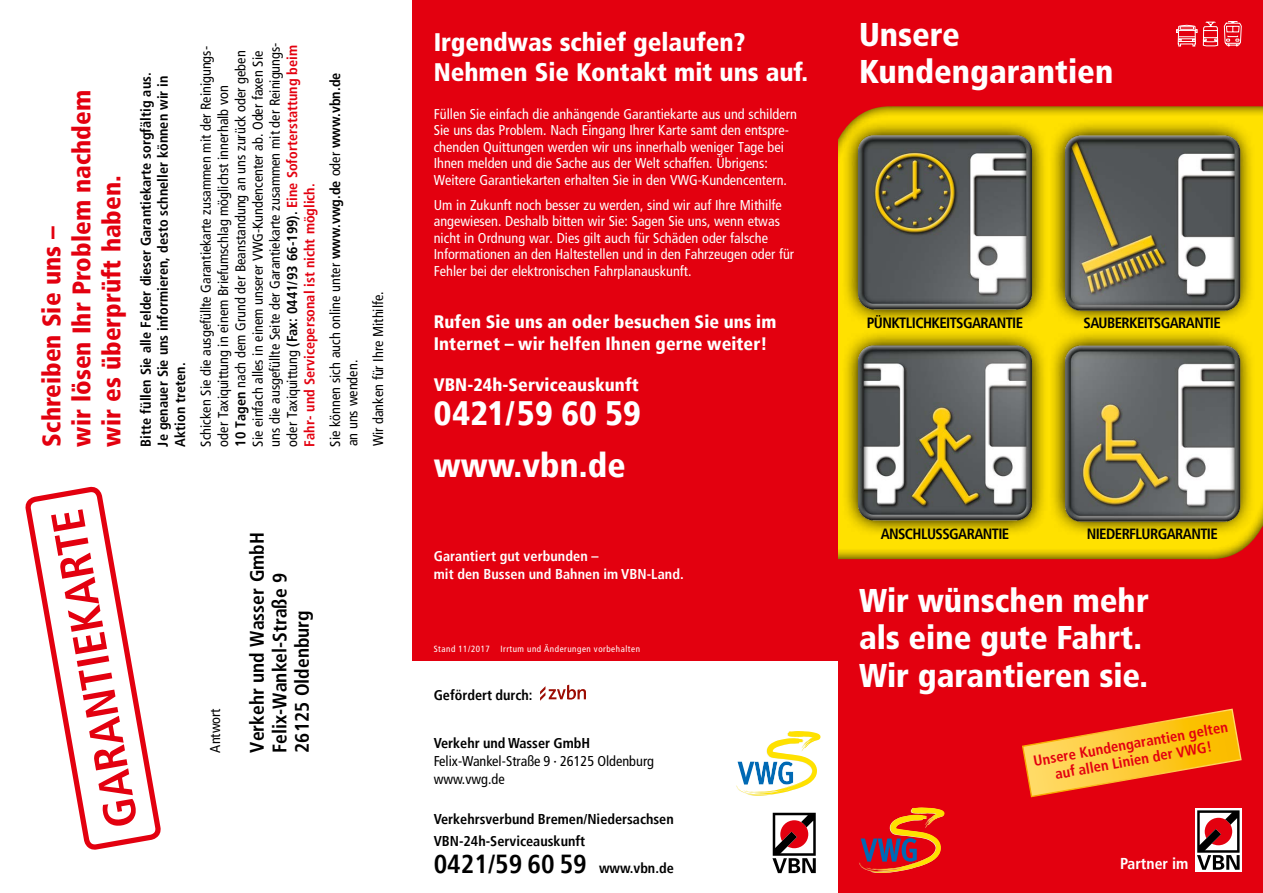
<style>
.page{position:relative;width:1263px;height:893px;background:#fff}
.page>*{position:absolute;margin:0;border:0;box-sizing:border-box;transform-origin:0 0}
.t1{font:700 condensed 45.75px "Frutiger";color:#e3000f}
.t2{font:900 condensed 33.9px/51.4px "Frutiger";letter-spacing:.005em;color:#fff}
.t3{font:900 condensed 33px/37.5px "Frutiger LTCE";color:#fff}
.t4{font:700 condensed 26.1px "Frutiger";color:#000}
.t5{font:900 condensed 25.5px/30px "Frutiger LTCE";color:#e3000f}
.t6{font:900 condensed 25.5px/30px "Frutiger LTCE";color:#fff}
.t7{font:700 condensed 19.5px/22.5px "Frutiger";color:#000}
.t8{font:900 condensed 18px/21.8px "Frutiger";letter-spacing:.005em;color:#fff}
.t9{font:700 condensed 15.75px "Frutiger";color:#fff}
.t10{font:700 condensed 14.85px "Frutiger";letter-spacing:-.04em;color:#000}
.t11{font:700 condensed 14.7px/16.5px "Frutiger";color:#e3000f;text-align:center}
.t12{font:condensed 14.25px/17.2px "Frutiger";color:#000}
.t13{font:condensed 14.25px/16.5px "Frutiger";color:#fff}
.t14{font:700 condensed 14.25px/17.2px "Frutiger";color:#000}
.t15{font:700 condensed 14.25px/18px "Frutiger";letter-spacing:.005em;color:#fff}
.t16{font:condensed 9px "Frutiger";letter-spacing:.06em;color:#fff}
.s1{font-weight:700}
.s2{font-weight:700;color:#e3000f}
.s3{font-size:14.25px}
</style>
<div class="page">
<svg style="left:838px;top:0;width:425px;height:181px;background:#e1100d"></svg>
<svg style="left:838px;top:485px;width:425px;height:408px;background:#e30f0d"></svg>
<svg style="left:1195px;top:808px;width:47px;height:64px"></svg>
<svg style="left:1197px;top:810px;width:42px;height:60px"></svg>
<svg style="left:1224px;top:21px;width:17px;height:25px"></svg>
<svg style="left:1176px;top:21px;width:21px;height:25px"></svg>
<svg style="left:1203px;top:21px;width:15px;height:25px"></svg>
<div style="left:412px;top:0;width:426px;height:893px;background:#e3000f"></div>
<img style="left:1050px;top:116px;width:207px;height:210px">
<img style="left:840px;top:116px;width:210px;height:210px">
<img style="left:1050px;top:326px;width:207px;height:211px">
<img style="left:840px;top:326px;width:210px;height:211px">
<div style="left:412px;top:661px;width:426px;height:232px;background:#fff"></div>
<svg style="left:540px;top:685px;width:46px;height:16px"></svg>
<svg style="left:772px;top:813px;width:44px;height:60px"></svg>
<svg style="left:27px;top:488px;width:132px;height:360px"></svg>
<svg style="left:859px;top:807px;width:85px;height:66px;background:#cc3925"></svg>
<svg style="left:1021px;top:708px;width:221px;height:90px;background:#f17121"></svg>
<svg style="left:736px;top:731px;width:84px;height:65px"></svg>
<h3 class="t5" style="left:37px;top:446px;width:358px;rotate:-90deg">Schreiben Sie uns –<br>wir lösen Ihr Problem nachdem wir es überprüft haben.</h3>
<p class="t14" style="left:137px;top:446px;width:375px;rotate:-90deg">Bitte füllen Sie alle Felder dieser Garantiekarte sorgfältig aus.<br>Je genauer Sie uns informieren, desto schneller können wir in<br>Aktion treten.</p>
<p class="t12" style="left:197px;top:446px;width:405px;rotate:-90deg">Schicken Sie die ausgefüllte Garantiekarte zusammen mit der Reinigungs&shy;oder Taxiquittung in einem Briefumschlag möglichst innerhalb von<br><span class="s1">10 Tagen</span> nach dem Grund der Beanstandung an uns zurück oder geben Sie einfach alles in einem unserer VWG-Kundencenter ab. Oder faxen Sie uns die ausgefüllte Seite der Garantiekarte zusammen mit der Reinigungs&shy;oder Taxiquittung <span class="s1">(Fax: 0441/93 66-199).</span> <span class="s2">Eine Soforterstattung beim Fahr- und Servicepersonal ist nicht möglich.</span></p>
<p class="t12" style="left:327px;top:446px;width:375px;rotate:-90deg">Sie können sich auch online unter <span class="s1">www.vwg.de</span> oder <span class="s1">www.vbn.de </span>an uns wenden.</p>
<p class="t12" style="left:370px;top:446px;width:156px;rotate:-90deg">Wir danken für Ihre Mithilfe.</p>
<h1 class="t1" style="left:96px;top:832px;width:324px;rotate:-100deg">GARANTIEKARTE</h1>
<p class="t12" style="left:207px;top:753px;width:46px;rotate:-90deg">Antwort</p>
<h3 class="t7" style="left:246px;top:753px;width:222px;rotate:-90deg">Verkehr und Wasser GmbH<br>Felix-Wankel-Straße 9<br>26125 Oldenburg</h3>
<h3 class="t6" style="left:434px;top:27px;width:376px">Irgendwas schief gelaufen?<br>Nehmen Sie Kontakt mit uns auf.</h3>
<p class="t13" style="left:434px;top:106px;width:365px">Füllen Sie einfach die anhängende Garantiekarte aus und schildern Sie uns das Problem. Nach Eingang Ihrer Karte samt den entspre&shy;chenden Quittungen werden wir uns innerhalb weniger Tage bei Ihnen melden und die Sache aus der Welt schaffen. Übrigens:<br>Weitere Garantiekarten erhalten Sie in den VWG-Kundencentern.</p>
<p class="t13" style="left:434px;top:197px;width:362px">Um in Zukunft noch besser zu werden, sind wir auf Ihre Mithilfe angewiesen. Deshalb bitten wir Sie: Sagen Sie uns, wenn etwas nicht in Ordnung war. Dies gilt auch für Schäden oder falsche Informationen an den Haltestellen und in den Fahrzeugen oder für Fehler bei der elektronischen Fahrplanauskunft.</p>
<p class="t8" style="left:434px;top:311px;width:344px">Rufen Sie uns an oder besuchen Sie uns im<br>Internet – wir helfen Ihnen gerne weiter!</p>
<p class="t8" style="left:434px;top:373px;width:207px">VBN-24h-Serviceauskunft</p>
<h2 class="t2" style="left:434px;top:387px;width:209px">0421/59 60 59 www.vbn.de</h2>
<p class="t15" style="left:434px;top:547px;width:252px">Garantiert gut verbunden –<br>mit den Bussen und Bahnen im VBN-Land.</p>
<p class="t16" style="left:434px;top:644px;width:208px">Stand 11/2017 Irrtum und Änderungen vorbehalten</p>
<p class="t14" style="left:434px;top:686px;width:100px">Gefördert durch:</p>
<p class="t14" style="left:434px;top:735px;width:158px">Verkehr und Wasser GmbH</p>
<p class="t12" style="left:434px;top:753px;width:222px;line-height:18px">Felix-Wankel-Straße 9 · 26125 Oldenburg www.vwg.de</p>
<p class="t14" style="left:434px;top:808px;width:242px;line-height:22.2px">Verkehrsverbund Bremen/Niedersachsen<br>VBN-24h-Serviceauskunft</p>
<h3 class="t4" style="left:434px;top:848px;width:242px">0421/59 60 59 <span class="s3">www.vbn.de</span></h3>
<h3 class="t3" style="left:859px;top:16px;width:256px">Unsere<br>Kundengarantien</h3>
<p class="t10" style="left:867px;top:314px;width:158px">PÜNKTLICHKEITSGARANTIE</p>
<p class="t10" style="left:1083px;top:314px;width:139px">SAUBERKEITSGARANTIE</p>
<p class="t10" style="left:881px;top:525px;width:130px">ANSCHLUSSGARANTIE</p>
<p class="t10" style="left:1087px;top:525px;width:133px">NIEDERFLURGARANTIE</p>
<h3 class="t3" style="left:859px;top:581px;width:291px">Wir wünschen mehr als eine gute Fahrt.<br>Wir garantieren sie.</h3>
<p class="t11" style="left:1032px;top:753px;width:198px;rotate:-10deg">Unsere Kundengarantien gelten auf allen Linien der VWG!</p>
<p class="t9" style="left:1120px;top:854px;width:70px">Partner im</p>
</div>
